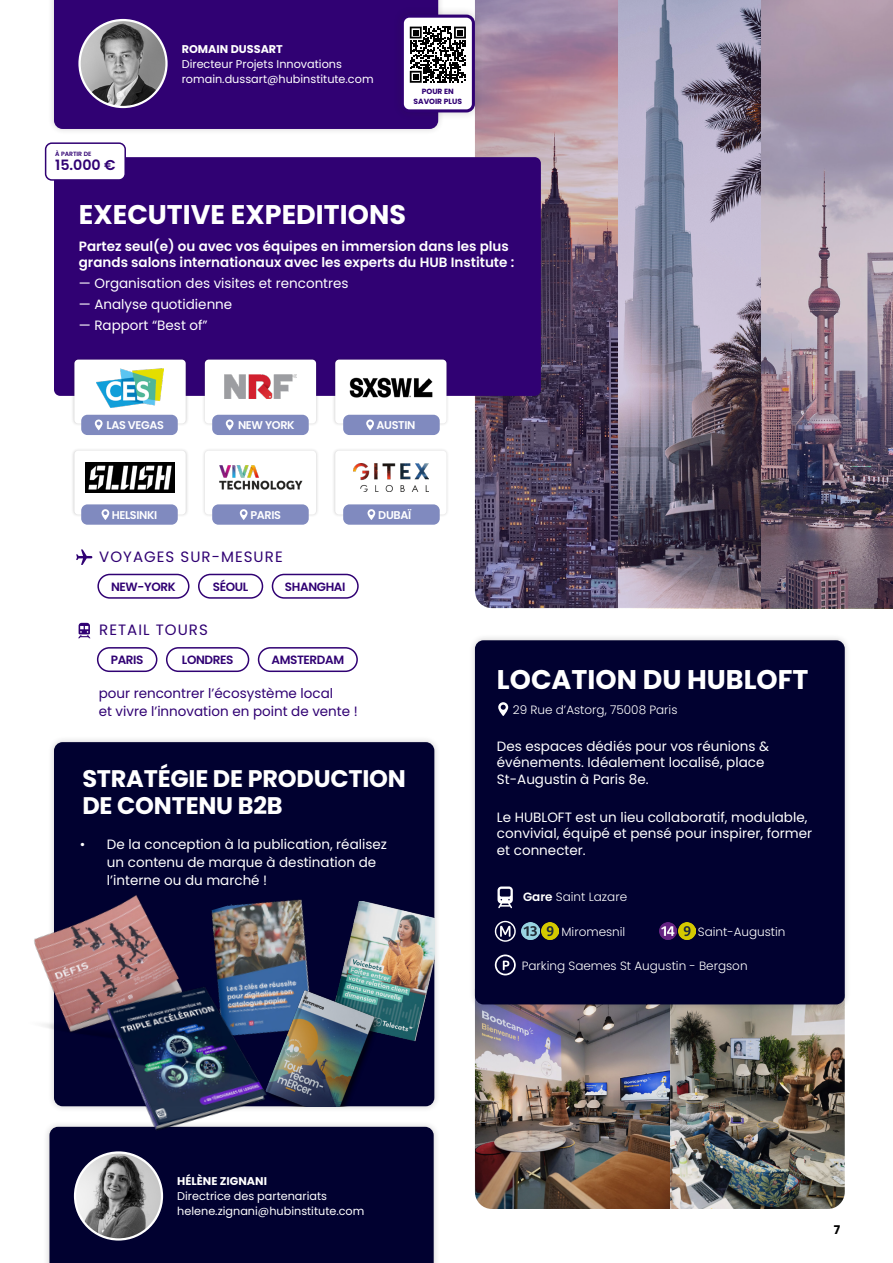
<style>
.page{position:relative;width:893px;height:1263px;background:#fff}
.page>*{position:absolute;margin:0;border:0;box-sizing:border-box;transform-origin:0 0}
.Titre_Mobility{font:700 27px "Poppins";color:#fff}
.Titre_Mobility-2{font:700 24px "Poppins";letter-spacing:-.01em;color:#fff}
.t1{font:15px "Poppins";letter-spacing:.07em;color:#300173}
.t2{font:600 14.25px "Poppins";color:#300173}
.t3{font:13.5px/16.5px "Poppins";color:#fff}
.t4{font:600 13.5px/16.2px "Poppins";color:#fff}
.t5{font:13.5px/18px "Poppins";color:#300173}
.t6{font:300 12px "Poppins";color:#fff}
.t7{font:600 12px "Poppins";letter-spacing:-.03em;color:#300173}
.t8{font:700 12px "Poppins";color:#000001}
.Intertitre_Mobility{font:11.25px "Poppins";color:#fff}
.t9{font:600 11.25px "Poppins";letter-spacing:-.03em;color:#fff}
.Intertitre_Mobility-2{font:700 11.25px "Poppins";color:#fff}
.Intertitre_Mobility-3{font:700 7.5px/9.6px "Poppins";color:#300173;text-align:center}
.t10{font:600 6.15px "Poppins";color:#300173}
.s1{font-weight:600}
</style>
<div class="page">
<img style="left:475px;top:1011px;width:195px;height:198px">
<img style="left:670px;top:1011px;width:175px;height:198px">
<img style="left:475px;top:0;width:418px;height:608px">
<div style="left:48px;top:736px;width:393px;height:377px;background:#231f20;opacity:.2"></div>
<div style="left:54px;top:742px;width:380px;height:364px;background:#010130;border-radius:9px"></div>
<div style="left:468px;top:634px;width:383px;height:377px;background:#231f20;opacity:.2"></div>
<div style="left:475px;top:640px;width:370px;height:364px;background:#010130;border-radius:9px"></div>
<div style="left:54px;top:157px;width:487px;height:239px;background:#300173;border-radius:6px"></div>
<div style="left:72px;top:357px;width:117px;height:69px;background:#231f20;opacity:.2"></div>
<div style="left:74px;top:360px;width:112px;height:63px;background:#fff;border-radius:4px"></div>
<div style="left:72px;top:448px;width:117px;height:69px;background:#f0f0f0"></div>
<div style="left:74px;top:451px;width:112px;height:63px;background:#fff;border-radius:4px"></div>
<div style="left:202px;top:357px;width:117px;height:69px;background:#231f20;opacity:.2"></div>
<div style="left:205px;top:360px;width:111px;height:63px;background:#fff;border-radius:4px"></div>
<div style="left:202px;top:448px;width:117px;height:69px;background:#f3f3f3"></div>
<div style="left:205px;top:451px;width:111px;height:63px;background:#fff;border-radius:4px"></div>
<div style="left:332px;top:357px;width:118px;height:69px;background:#231f20;opacity:.2"></div>
<div style="left:335px;top:360px;width:111px;height:63px;background:#fff;border-radius:4px"></div>
<div style="left:332px;top:448px;width:118px;height:69px;background:#f3f3f3"></div>
<div style="left:335px;top:451px;width:111px;height:63px;background:#fff;border-radius:4px"></div>
<img style="left:97px;top:369px;width:66px;height:38px">
<img style="left:224px;top:375px;width:73px;height:24px">
<img style="left:349px;top:377px;width:84px;height:21px">
<img style="left:85px;top:462px;width:90px;height:30px">
<img style="left:354px;top:463px;width:74px;height:28px">
<img style="left:219px;top:465px;width:84px;height:25px">
<div style="left:46px;top:143px;width:79px;height:37px;background:#fff;border-radius:6px"></div>
<div style="left:45px;top:142px;width:81px;height:39px;border:2px solid #300173;border-radius:6px"></div>
<img style="left:34px;top:878px;width:142px;height:187px">
<svg style="left:498px;top:702px;width:10px;height:14px"></svg>
<svg style="left:495px;top:954px;width:21px;height:21px"></svg>
<svg style="left:495px;top:921px;width:21px;height:21px"></svg>
<img style="left:522px;top:923px;width:17px;height:17px">
<img style="left:542px;top:923px;width:17px;height:17px">
<img style="left:678px;top:923px;width:18px;height:17px">
<img style="left:659px;top:923px;width:17px;height:17px">
<svg style="left:497px;top:886px;width:16px;height:22px"></svg>
<div style="left:43px;top:1120px;width:397px;height:143px;background:#231f20;opacity:.2"></div>
<div style="left:49px;top:1127px;width:385px;height:136px;background:#010130"></div>
<div style="left:48px;top:0;width:397px;height:136px;background:#231f20;opacity:.2"></div>
<div style="left:54px;top:0;width:384px;height:129px;background:#300173"></div>
<img style="left:75px;top:1152px;width:87px;height:87px;border-radius:43px">
<div style="left:74px;top:1151px;width:89px;height:89px;border:2px solid #fff;border-radius:50%"></div>
<img style="left:80px;top:20px;width:86px;height:87px;border-radius:43px">
<div style="left:78px;top:19px;width:90px;height:89px;border:2px solid #fff;border-radius:50%"></div>
<div style="left:392px;top:6px;width:91px;height:115px;background:#231f20;opacity:.2"></div>
<div style="left:402px;top:16px;width:71px;height:95px;background:#fff;border-radius:7px"></div>
<div style="left:401px;top:15px;width:74px;height:97px;border:3px solid #300173;border-radius:7px"></div>
<svg style="left:410px;top:27px;width:56px;height:56px"></svg>
<img style="left:211px;top:899px;width:98px;height:84px">
<img style="left:339px;top:901px;width:96px;height:160px">
<img style="left:298px;top:983px;width:81px;height:123px">
<div style="left:81px;top:415px;width:97px;height:20px;background:#808abf;border-radius:6px"></div>
<div style="left:81px;top:504px;width:97px;height:21px;background:#808abf;border-radius:6px"></div>
<div style="left:343px;top:415px;width:97px;height:20px;background:#808abf;border-radius:6px"></div>
<div style="left:343px;top:504px;width:97px;height:21px;background:#808abf;border-radius:6px"></div>
<div style="left:212px;top:415px;width:97px;height:20px;background:#808abf;border-radius:6px"></div>
<div style="left:212px;top:504px;width:97px;height:21px;background:#808abf;border-radius:6px"></div>
<svg style="left:95px;top:419px;width:8px;height:11px"></svg>
<svg style="left:102px;top:509px;width:7px;height:11px"></svg>
<svg style="left:366px;top:419px;width:8px;height:11px"></svg>
<svg style="left:367px;top:509px;width:8px;height:11px"></svg>
<svg style="left:226px;top:419px;width:8px;height:11px"></svg>
<svg style="left:240px;top:509px;width:8px;height:11px"></svg>
<div style="left:97px;top:574px;width:92px;height:25px;border:2px solid #300173;border-radius:12px"></div>
<div style="left:258px;top:647px;width:100px;height:25px;border:2px solid #300173;border-radius:12px"></div>
<div style="left:198px;top:574px;width:65px;height:25px;border:2px solid #300173;border-radius:12px"></div>
<div style="left:97px;top:647px;width:60px;height:25px;border:2px solid #300173;border-radius:12px"></div>
<div style="left:272px;top:574px;width:87px;height:25px;border:2px solid #300173;border-radius:12px"></div>
<div style="left:166px;top:647px;width:83px;height:25px;border:2px solid #300173;border-radius:12px"></div>
<svg style="left:76px;top:549px;width:16px;height:16px"></svg>
<svg style="left:78px;top:623px;width:13px;height:15px"></svg>
<img style="left:77px;top:972px;width:221px;height:169px">
<p class="t10" style="left:55px;top:151px;width:38px">À PARTIR DE</p>
<p class="t2" style="left:55px;top:157px;width:62px">15.000 €</p>
<p class="Intertitre_Mobility-2" style="left:182px;top:42px;width:103px">ROMAIN DUSSART</p>
<p class="Intertitre_Mobility" style="left:182px;top:57px;width:162px">Directeur Projets Innovations</p>
<p class="Intertitre_Mobility" style="left:182px;top:72px;width:193px">romain.dussart@hubinstitute.com</p>
<p class="Intertitre_Mobility-3" style="left:414px;top:87px;width:50px">POUR EN<br>SAVOIR PLUS</p>
<p class="Titre_Mobility" style="left:79px;top:199px;width:329px">EXECUTIVE EXPEDITIONS</p>
<p class="t4" style="left:79px;top:238px;width:437px">Partez seul(e) ou avec vos équipes en immersion dans les plus grands salons internationaux avec les experts du HUB Institute :</p>
<p class="t3" style="left:79px;top:275px;width:271px">— Organisation des visites et rencontres</p>
<p class="t3" style="left:79px;top:296px;width:155px">— Analyse quotidienne</p>
<p class="t3" style="left:79px;top:317px;width:130px">— Rapport “Best of”</p>
<p class="t9" style="left:107px;top:418px;width:59px">LAS VEGAS</p>
<p class="t9" style="left:238px;top:418px;width:58px">NEW YORK</p>
<p class="t9" style="left:377px;top:418px;width:40px">AUSTIN</p>
<p class="t9" style="left:250px;top:508px;width:32px">PARIS</p>
<p class="t1" style="left:99px;top:548px;width:185px">VOYAGES SUR-MESURE</p>
<p class="t9" style="left:112px;top:508px;width:47px">HELSINKI</p>
<p class="t7" style="left:111px;top:580px;width:66px">NEW-YORK</p>
<p class="t7" style="left:213px;top:580px;width:37px">SÉOUL</p>
<p class="t7" style="left:285px;top:580px;width:62px">SHANGHAI</p>
<p class="t1" style="left:99px;top:621px;width:110px">RETAIL TOURS</p>
<p class="t7" style="left:111px;top:653px;width:34px">PARIS</p>
<p class="t7" style="left:182px;top:653px;width:53px">LONDRES</p>
<p class="t7" style="left:271px;top:653px;width:74px">AMSTERDAM</p>
<p class="t5" style="left:99px;top:685px;width:261px">pour rencontrer l’écosystème local<br>et vivre l’innovation en point de vente !</p>
<p class="t9" style="left:378px;top:508px;width:34px">DUBAÏ</p>
<p class="Titre_Mobility-2" style="left:82px;top:765px;width:325px">STRATÉGIE DE PRODUCTION</p>
<p class="Titre_Mobility-2" style="left:82px;top:792px;width:202px">DE CONTENU B2B</p>
<p class="t3" style="left:107px;top:835px;width:282px;line-height:18px;text-indent:-27px">• De la conception à la publication, réalisez un contenu de marque à destination de l’interne ou du marché !</p>
<p class="Titre_Mobility" style="left:497px;top:664px;width:313px">LOCATION DU HUBLOFT</p>
<p class="t6" style="left:513px;top:703px;width:166px">29 Rue d’Astorg, 75008 Paris</p>
<p class="t3" style="left:497px;top:738px;width:274px">Des espaces dédiés pour vos réunions &amp; événements. Idéalement localisé, place<br>St-Augustin à Paris 8e.</p>
<p class="t3" style="left:497px;top:809px;width:317px">Le HUBLOFT est un lieu collaboratif, modulable, convivial, équipé et pensé pour inspirer, former et connecter.</p>
<p class="t6" style="left:523px;top:890px;width:106px"><span class="s1">Gare</span> Saint Lazare</p>
<p class="t6" style="left:561px;top:925px;width:65px">Miromesnil</p>
<p class="t6" style="left:698px;top:925px;width:89px">Saint-Augustin</p>
<p class="t6" style="left:522px;top:959px;width:227px">Parking Saemes St Augustin - Bergson</p>
<p class="Intertitre_Mobility-2" style="left:177px;top:1174px;width:91px">HÉLÈNE ZIGNANI</p>
<p class="Intertitre_Mobility" style="left:177px;top:1189px;width:151px">Directrice des partenariats</p>
<p class="Intertitre_Mobility" style="left:177px;top:1204px;width:189px">helene.zignani@hubinstitute.com</p>
<p class="t8" style="left:834px;top:1223px;width:8px">7</p>
</div>
